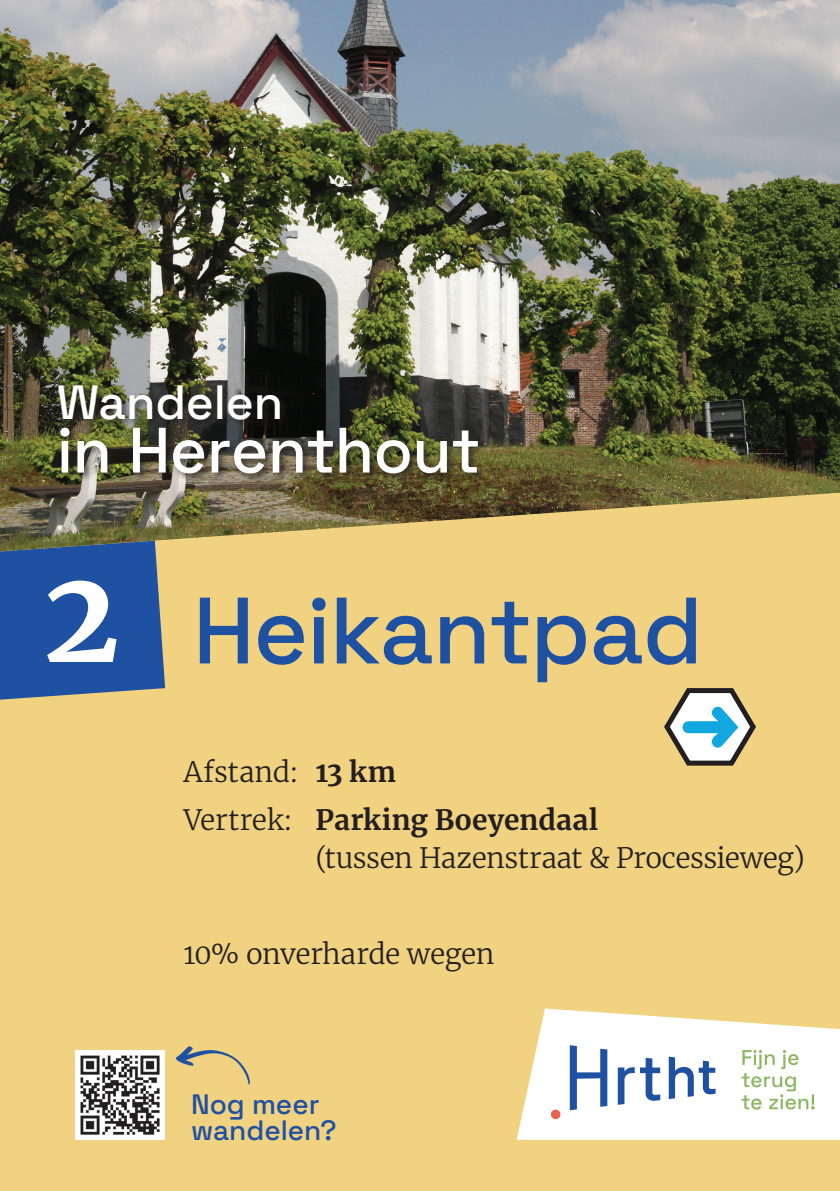
<style>
.page{position:relative;width:840px;height:1191px;background:#fff}
.page>*{position:absolute;margin:0;border:0;box-sizing:border-box;transform-origin:0 0}
.t1{font:700 129px "Merriweather";color:#fff}
.t2{font:300 94px "Space Grotesk";letter-spacing:-.015em;color:#1f51a3}
.t3{font:300 64px "Space Grotesk";letter-spacing:-.01em;color:#fff}
.t4{font:300 48px "Space Grotesk";letter-spacing:-.005em;color:#fff}
.t5{font:300 28px "Merriweather";letter-spacing:-.015em;color:#231f20}
.t6{font:700 28px/48px "Merriweather";letter-spacing:.005em;color:#231f20}
.t7{font:300 28px/26px "Space Grotesk";color:#1f51a3}
.s1{font-weight:300}
</style>
<div class="page">
<img style="left:0;top:0;width:839px;height:493px">
<div style="left:0;top:493px;width:839px;height:698px;background:#f1d281"></div>
<div style="left:56px;top:382px;width:432px;height:102px;background:#231f20;opacity:.75"></div>
<svg style="left:660px;top:683px;width:98px;height:85px"></svg>
<svg style="left:0;top:540px;width:165px;height:159px;background:#2d599d"></svg>
<svg style="left:516px;top:1008px;width:323px;height:131px"></svg>
<svg style="left:741px;top:1050px;width:73px;height:59px"></svg>
<svg style="left:550px;top:1109px;width:11px;height:10px"></svg>
<svg style="left:617px;top:1057px;width:43px;height:47px"></svg>
<svg style="left:668px;top:1056px;width:47px;height:43px"></svg>
<svg style="left:569px;top:1045px;width:38px;height:65px"></svg>
<img style="left:75px;top:1050px;width:89px;height:90px">
<svg style="left:176px;top:1046px;width:74px;height:38px;background:#d5c085"></svg>
<h3 class="t4" style="left:57px;top:367px;width:228px">Wandelen</h3>
<h3 class="t3" style="left:57px;top:403px;width:425px">in Herenthout</h3>
<h1 class="t1" style="left:42px;top:526px;width:80px">2</h1>
<h2 class="t2" style="left:193px;top:562px;width:511px">Heikantpad</h2>
<p class="t6" style="left:183px;top:747px;width:416px"><span class="s1">Afstand:</span> 13 km<br><span class="s1">Vertrek:</span> Parking Boeyendaal</p>
<p class="t5" style="left:315px;top:838px;width:490px">(tussen Hazenstraat &amp; Processieweg)</p>
<p class="t5" style="left:183px;top:934px;width:312px">10% onverharde wegen</p>
<p class="t7" style="left:191px;top:1089px;width:147px">Nog meer wandelen?</p>
</div>
